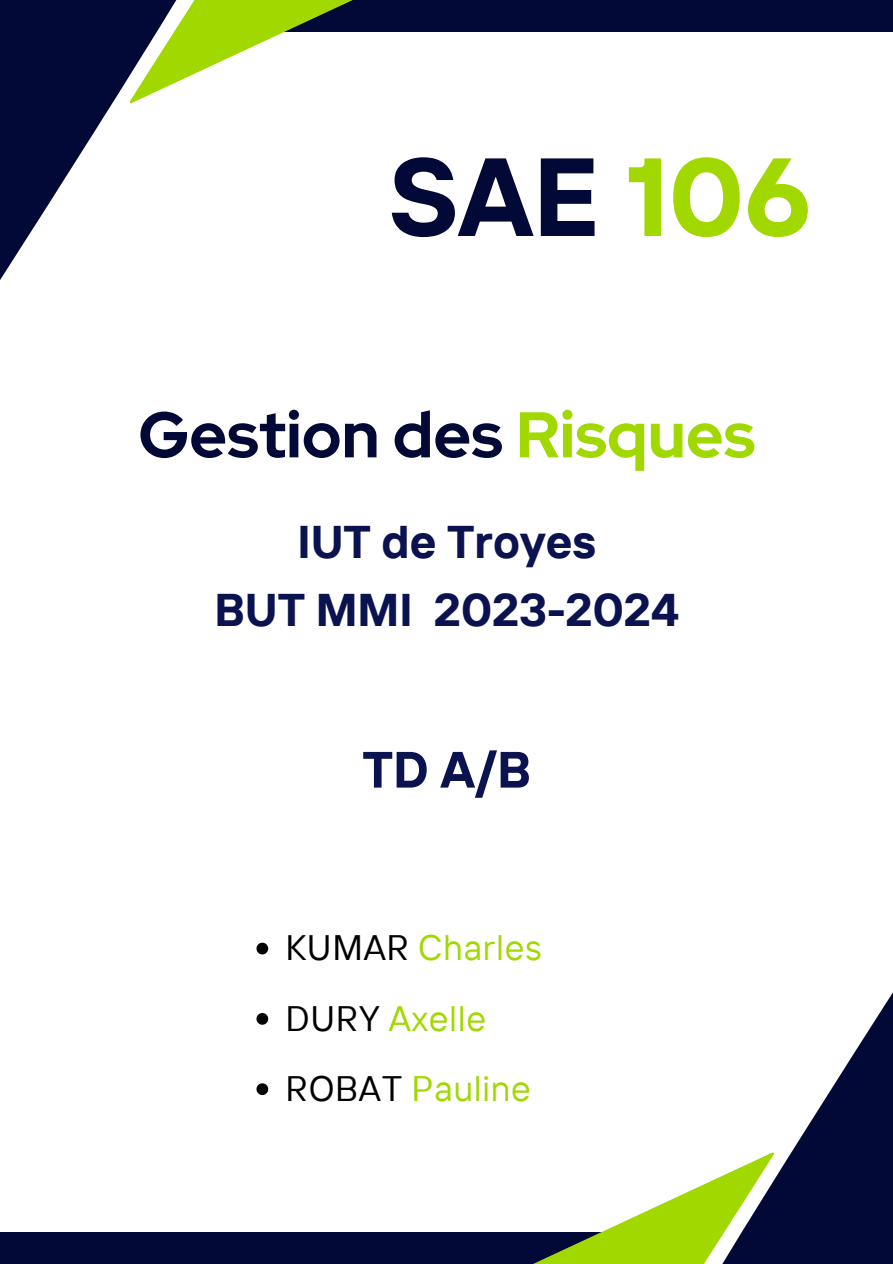
<style>
.page{position:relative;width:893px;height:1264px;background:#fff}
.page>*{position:absolute;margin:0;border:0;box-sizing:border-box;transform-origin:0 0}
.t1{font:700 110.7px "TT Interphases";color:#030936}
.t2{font:700 64.35px "Red Hat Display";color:#030936}
.t3{font:700 51px "TT Interphases";color:#0a1250}
.t4{font:700 45.75px/68.6px "TT Interphases";color:#0a1250;text-align:center}
.t5{font:35.25px "TT Interphases";letter-spacing:.02em;color:#a0d800}
.s1{color:#a0d800}
.s2{color:#000}
</style>
<div class="page">
<svg style="left:256px;top:942px;width:12px;height:12px"></svg>
<svg style="left:256px;top:1013px;width:12px;height:11px"></svg>
<svg style="left:256px;top:1083px;width:12px;height:11px"></svg>
<div style="left:223px;top:0;width:669px;height:32px;background:#030936"></div>
<svg style="left:0;top:0;width:112px;height:280px;fill:#030936"></svg>
<div style="left:0;top:1231px;width:680px;height:32px;background:#030936"></div>
<svg style="left:792px;top:994px;width:100px;height:269px;fill:#030936"></svg>
<svg style="left:55px;top:0;width:298px;height:104px"></svg>
<svg style="left:514px;top:1151px;width:334px;height:112px"></svg>
<p class="t1" style="left:389px;top:125px;width:424px">SAE <span class="s1">106</span></p>
<p class="t2" style="left:138px;top:392px;width:618px">Gestion des <span class="s1">Risques</span></p>
<h1 class="t4" style="left:214px;top:506px;width:466px">IUT de Troyes<br>BUT MMI 2023-2024</h1>
<h2 class="t3" style="left:362px;top:736px;width:170px">TD A/B</h2>
<h4 class="t5" style="left:285px;top:925px;width:258px"><span class="s2">KUMAR</span> Charles</h4>
<h3 class="t5" style="left:285px;top:995px;width:202px"><span class="s2">DURY</span> Axelle</h3>
<p class="t5" style="left:285px;top:1065px;width:247px"><span class="s2">ROBAT</span> Pauline</p>
</div>
